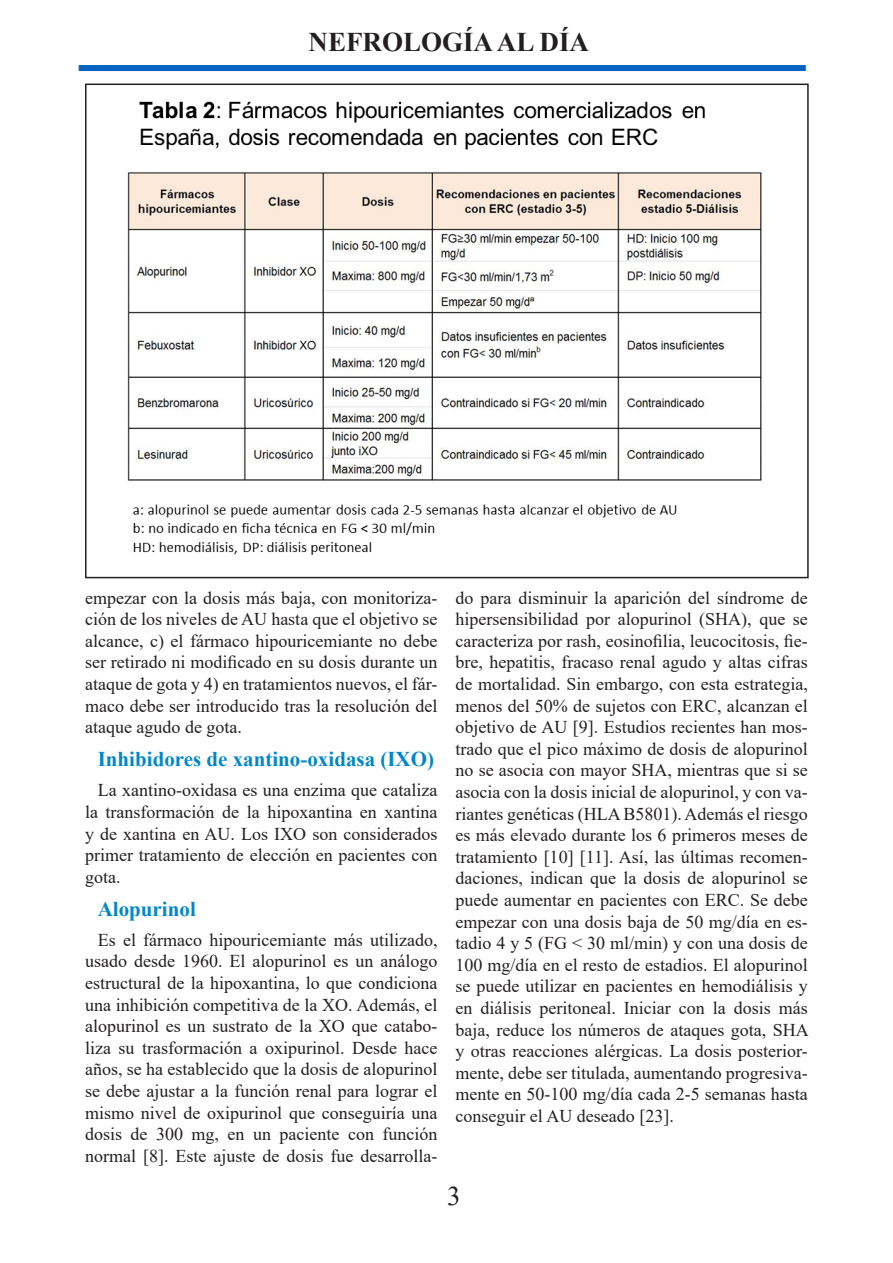
<style>
.page{position:relative;width:893px;height:1263px;background:#fff}
.page>*{position:absolute;margin:0;border:0;box-sizing:border-box;transform-origin:0 0}
.t1{font:700 27px "Times New Roman";color:#231f20}
.t2{font:27px "Times New Roman";color:#231f20}
.t3{font:700 21px "Times New Roman";color:#0086cc}
.t4{font:18px/21.6px "Times New Roman";color:#231f20;text-align:justify}
</style>
<div class="page">
<div style="left:79px;top:65px;width:727px;height:6px;background:#0563c1"></div>
<img style="left:127px;top:101px;width:635px;height:454px">
<div style="left:85px;top:84px;width:724px;height:494px;border:2px solid #231f20"></div>
<h1 class="t1" style="left:309px;top:22px;width:282px">NEFROLOGÍA AL DÍA</h1>
<p class="t4" style="left:85px;top:586px;width:354px">empezar con la dosis más baja, con monitoriza&shy;ción de los niveles de AU hasta que el objetivo se alcance, c) el fármaco hipouricemiante no debe ser retirado ni modificado en su dosis durante un ataque de gota y 4) en tratamientos nuevos, el fár&shy;maco debe ser introducido tras la resolución del ataque agudo de gota.</p>
<p class="t3" style="left:98px;top:744px;width:338px">Inhibidores de xantino-oxidasa (IXO)</p>
<p class="t4" style="left:85px;top:779px;width:354px;text-indent:13px">La xantino-oxidasa es una enzima que cataliza la transformación de la hipoxantina en xantina y de xantina en AU. Los IXO son considerados primer tratamiento de elección en pacientes con gota.</p>
<p class="t3" style="left:98px;top:893px;width:100px">Alopurinol</p>
<p class="t4" style="left:85px;top:928px;width:354px;text-indent:13px">Es el fármaco hipouricemiante más utilizado, usado desde 1960. El alopurinol es un análogo estructural de la hipoxantina, lo que condiciona una inhibición competitiva de la XO. Además, el alopurinol es un sustrato de la XO que catabo&shy;liza su trasformación a oxipurinol. Desde hace años, se ha establecido que la dosis de alopurinol se debe ajustar a la función renal para lograr el mismo nivel de oxipurinol que conseguiría una dosis de 300 mg, en un paciente con función normal [8]. Este ajuste de dosis fue desarrolla-</p>
<p class="t4" style="left:455px;top:586px;width:355px">do para disminuir la aparición del síndrome de hipersensibilidad por alopurinol (SHA), que se caracteriza por rash, eosinofilia, leucocitosis, fie&shy;bre, hepatitis, fracaso renal agudo y altas cifras de mortalidad. Sin embargo, con esta estrategia, menos del 50% de sujetos con ERC, alcanzan el objetivo de AU [9]. Estudios recientes han mos&shy;trado que el pico máximo de dosis de alopurinol no se asocia con mayor SHA, mientras que si se asocia con la dosis inicial de alopurinol, y con va&shy;riantes genéticas (HLA B5801). Además el riesgo es más elevado durante los 6 primeros meses de tratamiento [10] [11]. Así, las últimas recomen&shy;daciones, indican que la dosis de alopurinol se puede aumentar en pacientes con ERC. Se debe empezar con una dosis baja de 50 mg/día en es&shy;tadio 4 y 5 (FG &lt; 30 ml/min) y con una dosis de 100 mg/día en el resto de estadios. El alopurinol se puede utilizar en pacientes en hemodiálisis y en diálisis peritoneal. Iniciar con la dosis más baja, reduce los números de ataques gota, SHA y otras reacciones alérgicas. La dosis posterior&shy;mente, debe ser titulada, aumentando progresiva&shy;mente en 50-100 mg/día cada 2-5 semanas hasta conseguir el AU deseado [23].</p>
<h1 class="t2" style="left:447px;top:1177px;width:15px">3</h1>
</div>
